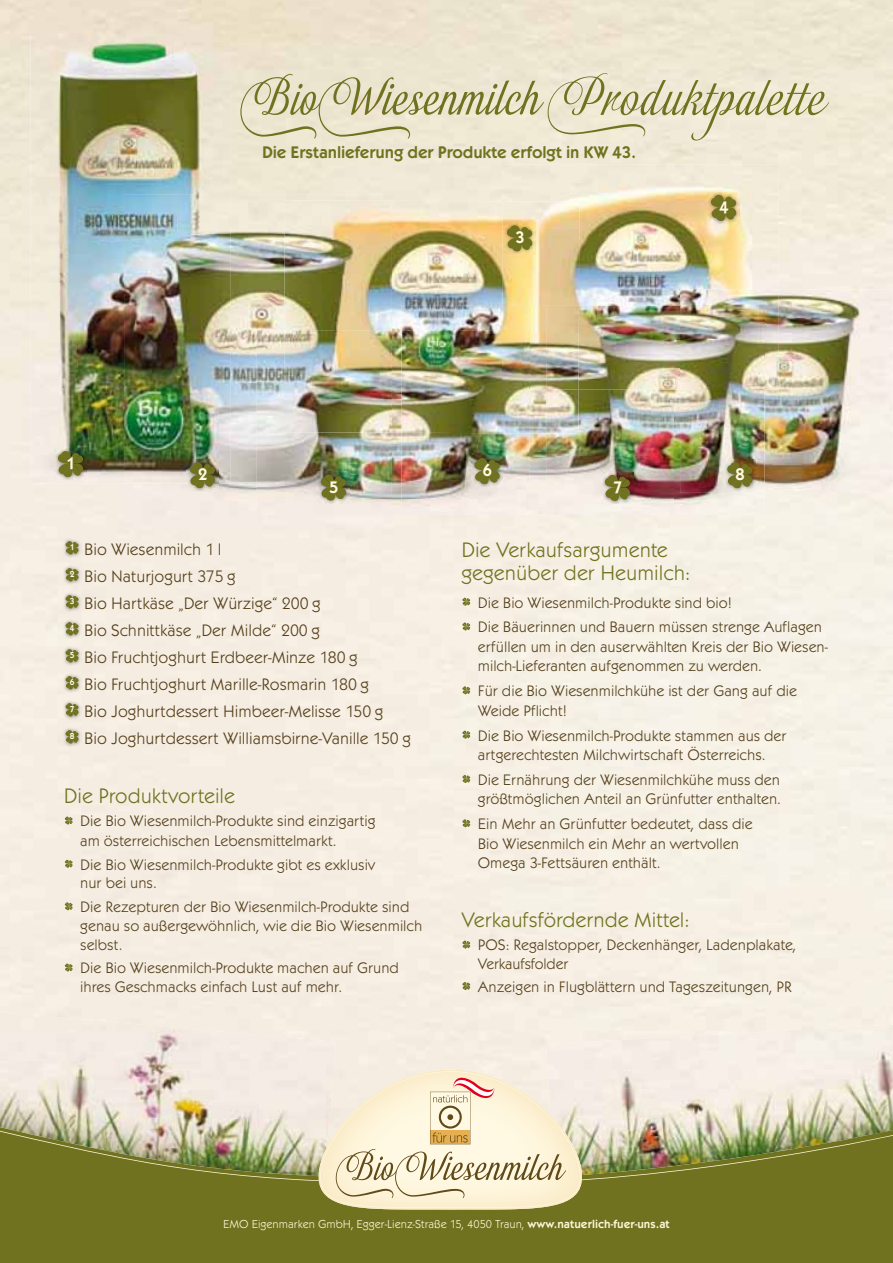
<style>
.page{position:relative;width:893px;height:1263px;background:#fff}
.page>*{position:absolute;margin:0;border:0;box-sizing:border-box;transform-origin:0 0}
.t1{font:21.75px/22.5px "Kabel Itc T";color:#70721f}
.t2{font:600 17.4px "Kabel Itc T";letter-spacing:-.01em;color:#70721f}
.t3{font:600 17.4px "Kabel Itc T";color:#fff9e3}
.t4{font:17.25px/27px "Kabel Itc T";color:#543f19}
.t5{font:15.75px/19.5px "Kabel Itc T";color:#543f19}
.t6{font:12px "Kabel Itc T";color:#fef7d9}
.s1{font-weight:600}
</style>
<div class="page">
<img style="left:62px;top:538px;width:20px;height:19px">
<svg style="left:66px;top:541px;width:13px;height:13px"></svg>
<img style="left:62px;top:565px;width:20px;height:19px">
<svg style="left:66px;top:568px;width:13px;height:13px"></svg>
<img style="left:62px;top:592px;width:20px;height:19px">
<svg style="left:66px;top:595px;width:13px;height:13px"></svg>
<img style="left:62px;top:619px;width:20px;height:19px">
<svg style="left:66px;top:622px;width:13px;height:13px"></svg>
<img style="left:62px;top:646px;width:20px;height:19px">
<svg style="left:66px;top:649px;width:13px;height:13px"></svg>
<img style="left:62px;top:673px;width:20px;height:19px">
<svg style="left:66px;top:676px;width:13px;height:13px"></svg>
<img style="left:62px;top:700px;width:20px;height:19px">
<svg style="left:66px;top:703px;width:13px;height:13px"></svg>
<img style="left:62px;top:727px;width:20px;height:19px">
<svg style="left:66px;top:730px;width:13px;height:13px"></svg>
<svg style="left:65px;top:816px;width:8px;height:8px"></svg>
<svg style="left:65px;top:860px;width:8px;height:8px"></svg>
<svg style="left:65px;top:902px;width:8px;height:8px"></svg>
<svg style="left:65px;top:963px;width:8px;height:8px"></svg>
<svg style="left:462px;top:598px;width:8px;height:8px"></svg>
<svg style="left:462px;top:622px;width:8px;height:8px"></svg>
<svg style="left:462px;top:686px;width:8px;height:8px"></svg>
<svg style="left:462px;top:731px;width:8px;height:8px"></svg>
<svg style="left:462px;top:775px;width:8px;height:8px"></svg>
<svg style="left:462px;top:819px;width:8px;height:8px"></svg>
<svg style="left:462px;top:940px;width:8px;height:8px"></svg>
<svg style="left:462px;top:982px;width:8px;height:8px"></svg>
<svg style="left:240px;top:73px;width:589px;height:68px;background:#dcd7b9"></svg>
<div style="left:0;top:1001px;width:893px;height:75px;background:#f5ede3"></div>
<svg style="left:0;top:1076px;width:893px;height:187px;background:#959458"></svg>
<svg style="left:318px;top:1069px;width:264px;height:140px;background:#efe4c9"></svg>
<img style="left:503px;top:165px;width:276px;height:141px">
<img style="left:392px;top:200px;width:111px;height:130px">
<img style="left:503px;top:201px;width:76px;height:105px">
<img style="left:402px;top:306px;width:144px;height:204px">
<img style="left:503px;top:306px;width:43px;height:84px">
<img style="left:31px;top:34px;width:199px;height:449px">
<img style="left:124px;top:194px;width:268px;height:335px">
<img style="left:124px;top:194px;width:106px;height:289px">
<img style="left:392px;top:433px;width:137px;height:82px">
<img style="left:392px;top:330px;width:137px;height:103px">
<img style="left:503px;top:330px;width:26px;height:60px">
<img style="left:257px;top:330px;width:135px;height:185px">
<img style="left:764px;top:290px;width:129px;height:203px">
<img style="left:680px;top:290px;width:99px;height:100px">
<img style="left:546px;top:390px;width:218px;height:125px">
<img style="left:674px;top:306px;width:6px;height:84px">
<img style="left:546px;top:390px;width:128px;height:120px">
<img style="left:579px;top:306px;width:95px;height:84px">
<img style="left:546px;top:306px;width:33px;height:127px">
<img style="left:680px;top:306px;width:84px;height:187px">
<img style="left:55px;top:448px;width:31px;height:32px">
<svg style="left:58px;top:451px;width:25px;height:26px"></svg>
<img style="left:187px;top:459px;width:31px;height:32px">
<svg style="left:190px;top:462px;width:25px;height:26px"></svg>
<img style="left:708px;top:192px;width:31px;height:32px">
<svg style="left:711px;top:194px;width:25px;height:27px"></svg>
<img style="left:504px;top:223px;width:31px;height:31px">
<svg style="left:507px;top:225px;width:25px;height:26px"></svg>
<img style="left:471px;top:455px;width:32px;height:32px">
<svg style="left:474px;top:458px;width:26px;height:26px"></svg>
<img style="left:318px;top:472px;width:31px;height:31px">
<svg style="left:321px;top:474px;width:25px;height:27px"></svg>
<img style="left:602px;top:472px;width:31px;height:32px">
<svg style="left:605px;top:475px;width:25px;height:26px"></svg>
<img style="left:724px;top:459px;width:32px;height:32px">
<svg style="left:727px;top:462px;width:26px;height:26px"></svg>
<p class="t3" style="left:66px;top:453px;width:11px">1</p>
<p class="t2" style="left:262px;top:142px;width:376px">Die Erstanlieferung der Produkte erfolgt in KW 43.</p>
<p class="t3" style="left:515px;top:227px;width:11px">3</p>
<p class="t3" style="left:719px;top:197px;width:11px">4</p>
<p class="t3" style="left:198px;top:464px;width:11px">2</p>
<p class="t3" style="left:483px;top:460px;width:11px">6</p>
<p class="t3" style="left:329px;top:477px;width:11px">5</p>
<p class="t3" style="left:613px;top:477px;width:11px">7</p>
<p class="t3" style="left:736px;top:464px;width:11px">8</p>
<p class="t4" style="left:70px;top:536px;width:343px"><sup>1</sup> Bio Wiesenmilch 1 l<br><sup>2</sup> Bio Naturjogurt 375 g<br><sup>3</sup> Bio Hartkäse „Der Würzige“ 200 g<br><sup>4</sup> Bio Schnittkäse „Der Milde“ 200 g<br><sup>5</sup> Bio Fruchtjoghurt Erdbeer-Minze 180 g<br><sup>6</sup> Bio Fruchtjoghurt Marille-Rosmarin 180 g<br><sup>7</sup> Bio Joghurtdessert Himbeer-Melisse 150 g<br><sup>8</sup> Bio Joghurtdessert Williamsbirne-Vanille 150 g</p>
<h1 class="t1" style="left:64px;top:784px;width:173px">Die Produktvorteile</h1>
<p class="t5" style="left:80px;top:811px;width:297px">Die Bio Wiesenmilch-Produkte sind einzigartig am österreichischen Lebensmittelmarkt.</p>
<p class="t5" style="left:80px;top:855px;width:297px;line-height:18.8px">Die Bio Wiesenmilch-Produkte gibt es exklusiv nur bei uns.</p>
<p class="t5" style="left:80px;top:897px;width:344px;line-height:18.8px">Die Rezepturen der Bio Wiesenmilch-Produkte sind genau so außergewöhnlich, wie die Bio Wiesenmilch selbst.</p>
<p class="t5" style="left:80px;top:958px;width:320px;line-height:18.8px">Die Bio Wiesenmilch-Produkte machen auf Grund ihres Geschmacks einfach Lust auf mehr.</p>
<h1 class="t1" style="left:461px;top:538px;width:230px">Die Verkaufsargumente gegenüber der Heumilch:</h1>
<p class="t5" style="left:478px;top:590px;width:346px;line-height:24.8px">Die Bio Wiesenmilch-Produkte sind bio!<br>Die Bäuerinnen und Bauern müssen strenge Auflagen</p>
<p class="t5" style="left:478px;top:637px;width:352px">erfüllen um in den auserwählten Kreis der Bio Wiesen&shy;milch-Lieferanten aufgenommen zu werden.</p>
<p class="t5" style="left:478px;top:681px;width:321px">Für die Bio Wiesenmilchkühe ist der Gang auf die<br>Weide Pflicht!</p>
<p class="t5" style="left:478px;top:725px;width:310px">Die Bio Wiesenmilch-Produkte stammen aus der artgerechtesten Milchwirtschaft Österreichs.</p>
<p class="t5" style="left:478px;top:770px;width:305px">Die Ernährung der Wiesenmilchkühe muss den größtmöglichen Anteil an Grünfutter enthalten.</p>
<p class="t5" style="left:478px;top:814px;width:276px">Ein Mehr an Grünfutter bedeutet, dass die<br>Bio Wiesenmilch ein Mehr an wertvollen<br>Omega 3-Fettsäuren enthält.</p>
<h1 class="t1" style="left:461px;top:908px;width:230px">Verkaufsfördernde Mittel:</h1>
<p class="t5" style="left:478px;top:935px;width:320px;line-height:18.8px">POS: Regalstopper, Deckenhänger, Ladenplakate,<br>Verkaufsfolder</p>
<p class="t5" style="left:478px;top:977px;width:316px">Anzeigen in Flugblättern und Tageszeitungen, PR</p>
<p class="t6" style="left:223px;top:1217px;width:448px">EMO Eigenmarken GmbH, Egger-Lienz-Straße 15, 4050 Traun, <span class="s1">www.natuerlich-fuer-uns.at</span></p>
</div>
